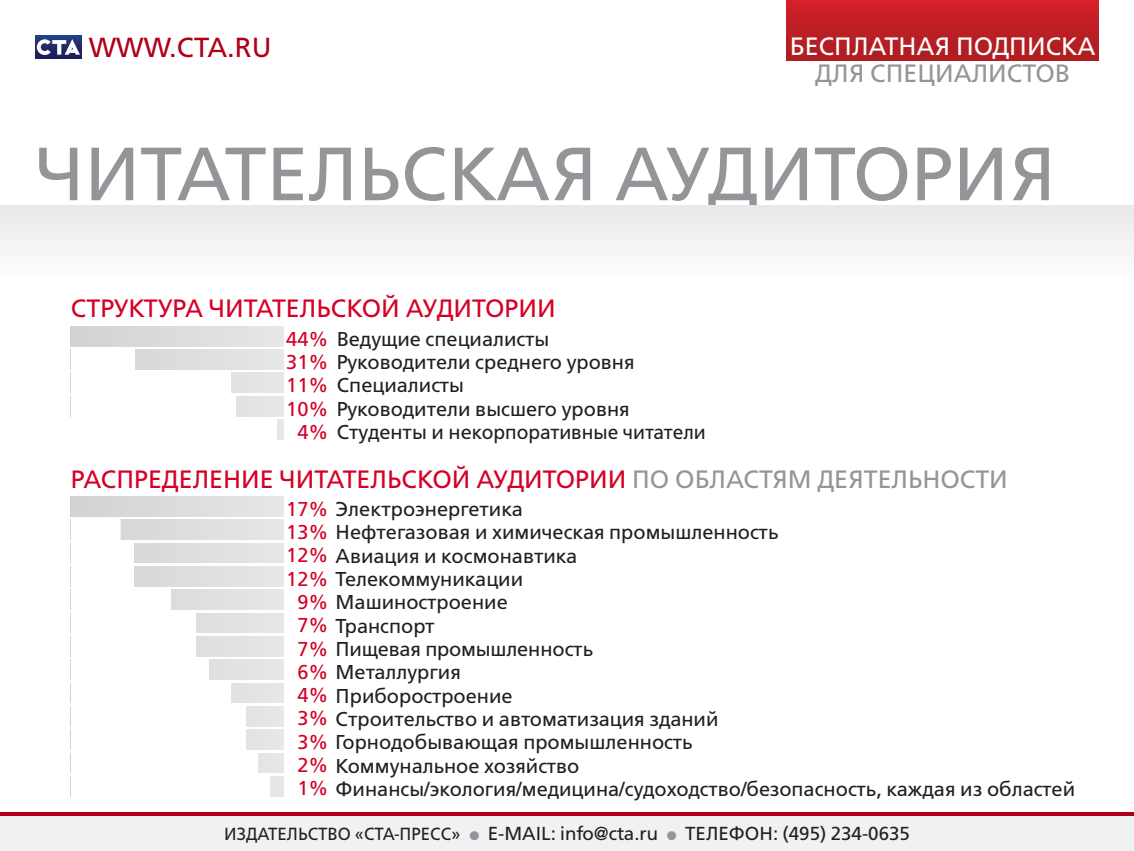
<style>
.page{position:relative;width:1134px;height:851px;background:#fff}
.page>*{position:absolute;margin:0;border:0;box-sizing:border-box;transform-origin:0 0}
.t1{font:75px "Free Set C";color:#939598}
.t2{font:27.5px "Free Set C";color:#b00019}
.t3{font:25px "Free Set C";color:#d60026}
.t4{font:25px "Free Set C";color:#fff}
.t5{font:25px "Free Set C";color:#939598}
.t6{font:20px "Free Set C";color:#231f20}
.t7{font:18.75px "Free Set C";color:#231f20}
.s1{color:#d60026}
.s2{color:#939598}
.s3{font-size:17.5px}
</style>
<div class="page">
<div style="left:787px;top:0;width:311px;height:60px;background:linear-gradient(to bottom,#d31f29,#ab1e21)"></div>
<div style="left:0;top:815px;width:1134px;height:35px;background:#f0f1f2"></div>
<hr style="left:0;top:812px;width:1134px;height:3px;background:#b00019">
<div style="left:0;top:206px;width:1134px;height:70px;background:#f2f3f4"></div>
<svg style="left:35px;top:35px;width:46px;height:23px"></svg>
<svg style="left:37px;top:39px;width:43px;height:16px"></svg>
<div style="left:71px;top:326px;width:212px;height:20px;background:#dcdddf"></div>
<div style="left:71px;top:349px;width:212px;height:20px;background:#dedfe1"></div>
<div style="left:71px;top:373px;width:212px;height:19px;background:#e3e4e6"></div>
<div style="left:71px;top:396px;width:212px;height:20px;background:#e3e4e6"></div>
<div style="left:71px;top:419px;width:212px;height:20px;background:#e6e7e9"></div>
<div style="left:71px;top:347px;width:64px;height:29px;background:#fff"></div>
<div style="left:71px;top:370px;width:159px;height:27px;background:#fff"></div>
<div style="left:71px;top:393px;width:165px;height:28px;background:#fff"></div>
<div style="left:71px;top:417px;width:206px;height:26px;background:#fff"></div>
<div style="left:71px;top:496px;width:212px;height:20px;background:#dcdddf"></div>
<div style="left:71px;top:519px;width:212px;height:20px;background:#dddee0"></div>
<div style="left:71px;top:543px;width:212px;height:20px;background:#dedfe1"></div>
<div style="left:71px;top:566px;width:212px;height:20px;background:#dedfe1"></div>
<div style="left:71px;top:589px;width:212px;height:20px;background:#e0e1e3"></div>
<div style="left:71px;top:613px;width:212px;height:19px;background:#e1e2e4"></div>
<div style="left:71px;top:636px;width:212px;height:20px;background:#e1e2e4"></div>
<div style="left:71px;top:659px;width:212px;height:20px;background:#e2e3e5"></div>
<div style="left:71px;top:683px;width:212px;height:19px;background:#e3e4e6"></div>
<div style="left:71px;top:706px;width:212px;height:20px;background:#e4e5e7"></div>
<div style="left:71px;top:729px;width:212px;height:20px;background:#e4e5e7"></div>
<div style="left:71px;top:753px;width:212px;height:19px;background:#e5e6e8"></div>
<div style="left:71px;top:776px;width:212px;height:20px;background:#e5e6e8"></div>
<div style="left:71px;top:517px;width:50px;height:28px;background:#fff"></div>
<div style="left:71px;top:540px;width:62px;height:30px;background:#fff"></div>
<div style="left:71px;top:564px;width:62px;height:29px;background:#fff"></div>
<div style="left:71px;top:587px;width:100px;height:30px;background:#fff"></div>
<div style="left:71px;top:610px;width:125px;height:29px;background:#fff"></div>
<div style="left:71px;top:633px;width:125px;height:27px;background:#fff"></div>
<div style="left:71px;top:657px;width:137px;height:27px;background:#fff"></div>
<div style="left:71px;top:680px;width:160px;height:28px;background:#fff"></div>
<div style="left:71px;top:703px;width:175px;height:26px;background:#fff"></div>
<div style="left:71px;top:727px;width:175px;height:28px;background:#fff"></div>
<div style="left:71px;top:750px;width:186px;height:25px;background:#fff"></div>
<div style="left:71px;top:773px;width:199px;height:29px;background:#fff"></div>
<h2 class="t2" style="left:89px;top:31px;width:184px">WWW.CTA.RU</h2>
<p class="t4" style="left:790px;top:32px;width:307px">БЕСПЛАТНАЯ ПОДПИСКА</p>
<p class="t5" style="left:815px;top:59px;width:256px">ДЛЯ СПЕЦИАЛИСТОВ</p>
<h1 class="t1" style="left:35px;top:130px;width:1022px">ЧИТАТЕЛЬСКАЯ АУДИТОРИЯ</h1>
<p class="t3" style="left:71px;top:294px;width:486px">СТРУКТУРА ЧИТАТЕЛЬСКОЙ АУДИТОРИИ</p>
<p class="t6" style="left:286px;top:327px;width:265px"><span class="s1">44%</span> ВЕДУЩИЕ СПЕЦИАЛИСТЫ</p>
<p class="t6" style="left:286px;top:350px;width:350px"><span class="s1">31%</span> РУКОВОДИТЕЛИ СРЕДНЕГО УРОВНЯ</p>
<p class="t6" style="left:286px;top:373px;width:179px"><span class="s1">11%</span> СПЕЦИАЛИСТЫ</p>
<p class="t6" style="left:286px;top:397px;width:345px"><span class="s1">10%</span> РУКОВОДИТЕЛИ ВЫСШЕГО УРОВНЯ</p>
<p class="t6" style="left:297px;top:420px;width:410px"><span class="s1">4%</span> СТУДЕНТЫ И НЕКОРПОРАТИВНЫЕ ЧИТАТЕЛИ</p>
<p class="t3" style="left:71px;top:464px;width:938px">РАСПРЕДЕЛЕНИЕ ЧИТАТЕЛЬСКОЙ АУДИТОРИИ <span class="s2">ПО ОБЛАСТЯМ ДЕЯТЕЛЬНОСТИ</span></p>
<p class="t6" style="left:286px;top:497px;width:238px"><span class="s1">17%</span> ЭЛЕКТРОЭНЕРГЕТИКА</p>
<p class="t6" style="left:286px;top:520px;width:494px"><span class="s1">13%</span> НЕФТЕГАЗОВАЯ И ХИМИЧЕСКАЯ ПРОМЫШЛЕННОСТЬ</p>
<p class="t6" style="left:286px;top:544px;width:293px"><span class="s1">12%</span> АВИАЦИЯ И КОСМОНАВТИКА</p>
<p class="t6" style="left:286px;top:567px;width:238px"><span class="s1">12%</span> ТЕЛЕКОММУНИКАЦИИ</p>
<p class="t6" style="left:297px;top:590px;width:212px"><span class="s1">9%</span> МАШИНОСТРОЕНИЕ</p>
<p class="t6" style="left:297px;top:614px;width:139px"><span class="s1">7%</span> ТРАНСПОРТ</p>
<p class="t6" style="left:297px;top:637px;width:297px"><span class="s1">7%</span> ПИЩЕВАЯ ПРОМЫШЛЕННОСТЬ</p>
<p class="t6" style="left:297px;top:660px;width:165px"><span class="s1">6%</span> МЕТАЛЛУРГИЯ</p>
<p class="t6" style="left:297px;top:684px;width:217px"><span class="s1">4%</span> ПРИБОРОСТРОЕНИЕ</p>
<p class="t6" style="left:297px;top:707px;width:423px"><span class="s1">3%</span> СТРОИТЕЛЬСТВО И АВТОМАТИЗАЦИЯ ЗДАНИЙ</p>
<p class="t6" style="left:297px;top:730px;width:396px"><span class="s1">3%</span> ГОРНОДОБЫВАЮЩАЯ ПРОМЫШЛЕННОСТЬ</p>
<p class="t6" style="left:297px;top:754px;width:284px"><span class="s1">2%</span> КОММУНАЛЬНОЕ ХОЗЯЙСТВО</p>
<p class="t6" style="left:297px;top:777px;width:779px"><span class="s1">1%</span> ФИНАНСЫ/ЭКОЛОГИЯ/МЕДИЦИНА/СУДОХОДСТВО/БЕЗОПАСНОСТЬ, КАЖДАЯ ИЗ ОБЛАСТЕЙ</p>
<p class="t7" style="left:224px;top:822px;width:687px"><span class="s3">ИЗДАТЕЛЬСТВО «СТА-ПРЕСС»</span> <span class="s2">●</span> E-MAIL: INFO@CTA.RU <span class="s2">●</span> ТЕЛЕФОН: (495) 234-0635</p>
</div>
